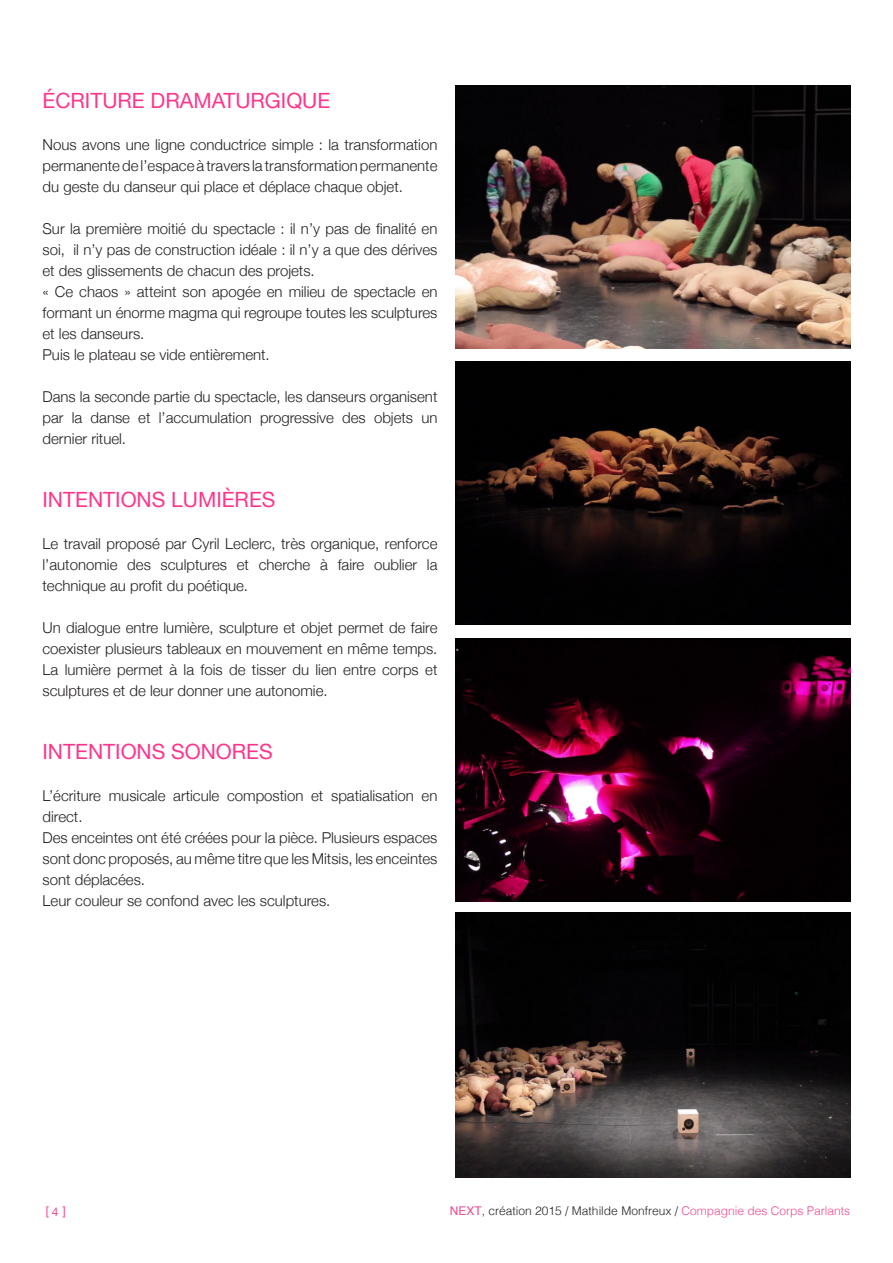
<style>
.page{position:relative;width:893px;height:1263px;background:#fff}
.page>*{position:absolute;margin:0;border:0;box-sizing:border-box;transform-origin:0 0}
.t1{font:21px "Helvetica Neue";color:#ff358b}
.t2{font:300 15px/21px "Helvetica Neue";color:#231f20;text-align:justify}
.t3{font:300 12px "Helvetica";color:#231f20}
.t4{font:12px "Helvetica";color:#ee4993}
.s1{font-family:"Helvetica Neue"}
.s2{font-weight:400;color:#ee4993}
.s3{color:#ee4993}
</style>
<div class="page">
<img style="left:455px;top:912px;width:395px;height:266px">
<img style="left:456px;top:362px;width:394px;height:263px">
<img style="left:456px;top:638px;width:394px;height:263px">
<img style="left:456px;top:85px;width:394px;height:263px">
<p class="t1" style="left:43px;top:85px;width:289px">ÉCRITURE DRAMATURGIQUE</p>
<p class="t2" style="left:43px;top:133px;width:396px">Nous avons une ligne conductrice simple : la transformation permanente de l’espace à travers la transformation permanente du geste du danseur qui place et déplace chaque objet.</p>
<p class="t2" style="left:43px;top:217px;width:396px">Sur la première moitié du spectacle : il n’y pas de finalité en soi, il n’y pas de construction idéale : il n’y a que des dérives et des glissements de chacun des projets.</p>
<p class="t2" style="left:43px;top:280px;width:396px">« Ce chaos » atteint son apogée en milieu de spectacle en formant un énorme magma qui regroupe toutes les sculptures et les danseurs.</p>
<p class="t2" style="left:43px;top:343px;width:229px">Puis le plateau se vide entièrement.</p>
<p class="t2" style="left:43px;top:385px;width:396px">Dans la seconde partie du spectacle, les danseurs organisent par la danse et l’accumulation progressive des objets un dernier rituel.</p>
<p class="t1" style="left:43px;top:484px;width:234px">INTENTIONS LUMIÈRES</p>
<p class="t2" style="left:43px;top:532px;width:396px">Le travail proposé par Cyril Leclerc, très organique, renforce l’autonomie des sculptures et cherche à faire oublier la technique au profit du poétique.</p>
<p class="t2" style="left:43px;top:616px;width:396px">Un dialogue entre lumière, sculpture et objet permet de faire coexister plusieurs tableaux en mouvement en même temps.<br>La lumière permet à la fois de tisser du lien entre corps et sculptures et de leur donner une autonomie.</p>
<p class="t1" style="left:43px;top:736px;width:232px">INTENTIONS SONORES</p>
<p class="t2" style="left:43px;top:784px;width:396px">L’écriture musicale articule compostion et spatialisation en direct.</p>
<p class="t2" style="left:43px;top:826px;width:396px">Des enceintes ont été créées pour la pièce. Plusieurs espaces sont donc proposés, au même titre que les Mitsis, les enceintes sont déplacées.</p>
<p class="t2" style="left:43px;top:889px;width:289px">Leur couleur se confond avec les sculptures.</p>
<p class="t4" style="left:46px;top:1202px;width:22px">[ <span class="s1">4</span> ]</p>
<p class="t3" style="left:450px;top:1201px;width:402px"><span class="s2">NEXT</span>, création 2015 / Mathilde Monfreux / <span class="s3">Compagnie des Corps Parlants</span></p>
</div>
